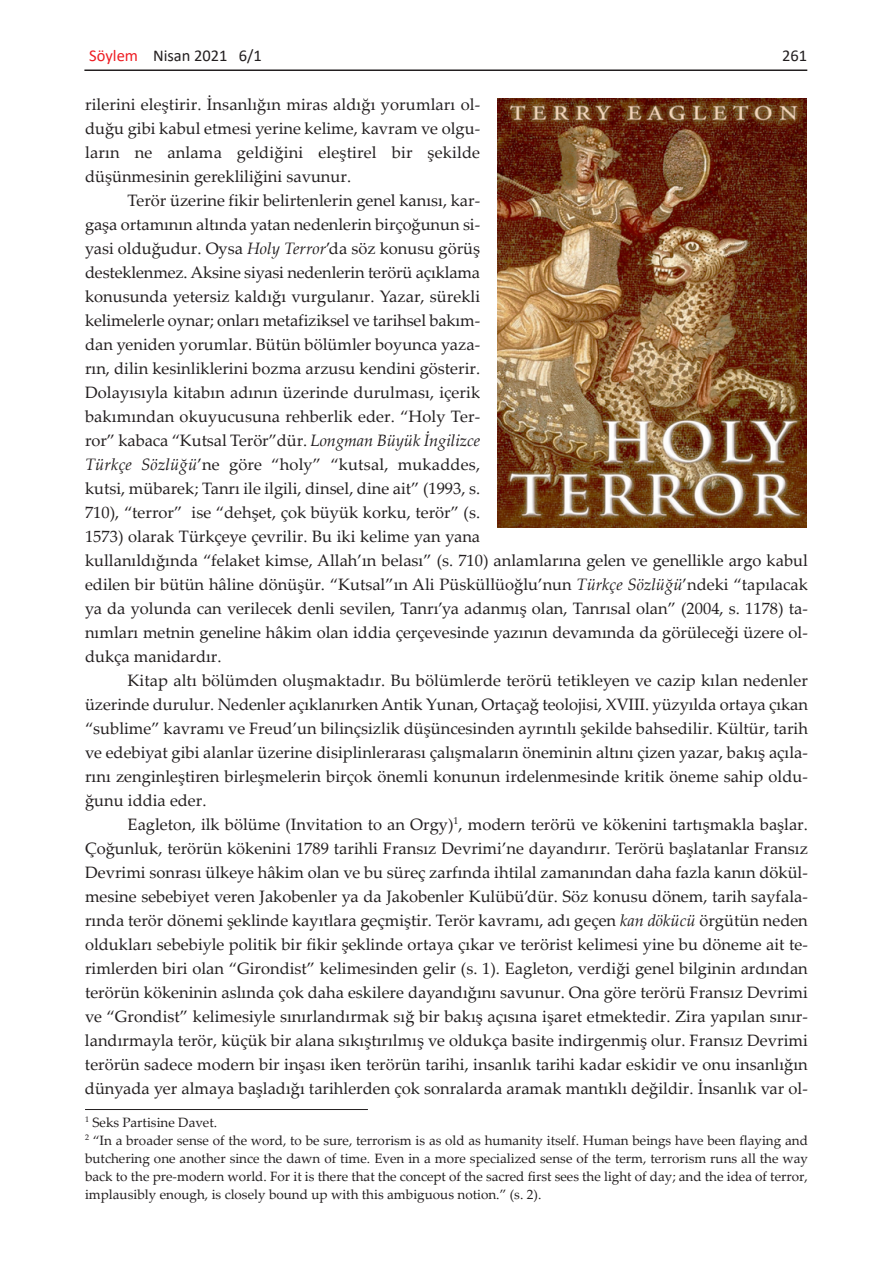
<style>
.page{position:relative;width:893px;height:1263px;background:#fff}
.page>*{position:absolute;margin:0;border:0;box-sizing:border-box;transform-origin:0 0}
.t1{font:16.5px/24px "Palatino Linotype";color:#231f20;text-align:justify}
.t2{font:16.5px "Calibri";color:#231f20}
.t3{font:13.5px/18px "Palatino Linotype";color:#231f20}
.s1{color:#ee1d23}
.s2{font-style:italic}
</style>
<div class="page">
<hr style="left:85px;top:1109px;width:283px;height:1px;background:#231f20">
<img style="left:498px;top:99px;width:308px;height:429px">
<hr style="left:84px;top:69px;width:723px;height:2px;background:#231f20">
<p class="t2" style="left:89px;top:49px;width:174px"><span class="s1">Söylem</span> Nisan 2021 6/1</p>
<p class="t2" style="left:782px;top:49px;width:27px">261</p>
<p class="t1" style="left:85px;top:94px;width:397px">rilerini eleştirir. İnsanlığın miras aldığı yorumları ol&shy;duğu gibi kabul etmesi yerine kelime, kavram ve olgu&shy;ların ne anlama geldiğini eleştirel bir şekilde düşünmesinin gerekliliğini savunur.</p>
<p class="t1" style="left:85px;top:190px;width:724px;text-align:left;text-indent:43px">Terör üzerine fikir belirtenlerin genel kanısı, kar-<br>gaşa ortamının altında yatan nedenlerin birçoğunun si-<br>yasi olduğudur. Oysa <span class="s2">Holy Terror</span>’da söz konusu görüş<br>desteklenmez. Aksine siyasi nedenlerin terörü açıklama<br>konusunda yetersiz kaldığı vurgulanır. Yazar, sürekli<br>kelimelerle oynar; onları metafiziksel ve tarihsel bakım-<br>dan yeniden yorumlar. Bütün bölümler boyunca yaza-<br>rın, dilin kesinliklerini bozma arzusu kendini gösterir.<br>Dolayısıyla kitabın adının üzerinde durulması, içerik<br>bakımından okuyucusuna rehberlik eder. “Holy Ter-<br>ror” kabaca “Kutsal Terör”dür. <span class="s2">Longman Büyük İngilizce<br>Türkçe Sözlüğü</span>’ne göre “holy” “kutsal, mukaddes,<br>kutsi, mübarek; Tanrı ile ilgili, dinsel, dine ait” (1993, s.<br>710), “terror” ise “dehşet, çok büyük korku, terör” (s.<br>1573) olarak Türkçeye çevrilir. Bu iki kelime yan yana<br>kullanıldığında “felaket kimse, Allah’ın belası” (s. 710) anlamlarına gelen ve genellikle argo kabul edilen bir bütün hâline dönüşür. “Kutsal”ın Ali Püsküllüoğlu’nun <span class="s2">Türkçe Sözlüğü</span>’ndeki “tapılacak ya da yolunda can verilecek denli sevilen, Tanrı’ya adanmış olan, Tanrısal olan” (2004, s. 1178) ta&shy;nımları metnin geneline hâkim olan iddia çerçevesinde yazının devamında da görüleceği üzere ol&shy;dukça manidardır.</p>
<p class="t1" style="left:85px;top:670px;width:724px;text-indent:43px">Kitap altı bölümden oluşmaktadır. Bu bölümlerde terörü tetikleyen ve cazip kılan nedenler üzerinde durulur. Nedenler açıklanırken Antik Yunan, Ortaçağ teolojisi, XVIII. yüzyılda ortaya çıkan “sublime” kavramı ve Freud’un bilinçsizlik düşüncesinden ayrıntılı şekilde bahsedilir. Kültür, tarih ve edebiyat gibi alanlar üzerine disiplinlerarası çalışmaların öneminin altını çizen yazar, bakış açıla&shy;rını zenginleştiren birleşmelerin birçok önemli konunun irdelenmesinde kritik öneme sahip oldu&shy;ğunu iddia eder.</p>
<p class="t1" style="left:85px;top:814px;width:724px;text-indent:43px">Eagleton, ilk bölüme (Invitation to an Orgy)<sup>1</sup>, modern terörü ve kökenini tartışmakla başlar.<br>Çoğunluk, terörün kökenini 1789 tarihli Fransız Devrimi’ne dayandırır. Terörü başlatanlar Fransız Devrimi sonrası ülkeye hâkim olan ve bu süreç zarfında ihtilal zamanından daha fazla kanın dökül&shy;mesine sebebiyet veren Jakobenler ya da Jakobenler Kulübü’dür. Söz konusu dönem, tarih sayfala&shy;rında terör dönemi şeklinde kayıtlara geçmiştir. Terör kavramı, adı geçen <span class="s2">kan dökücü</span> örgütün neden oldukları sebebiyle politik bir fikir şeklinde ortaya çıkar ve terörist kelimesi yine bu döneme ait te&shy;rimlerden biri olan “Girondist” kelimesinden gelir (s. 1). Eagleton, verdiği genel bilginin ardından terörün kökeninin aslında çok daha eskilere dayandığını savunur. Ona göre terörü Fransız Devrimi ve “Grondist” kelimesiyle sınırlandırmak sığ bir bakış açısına işaret etmektedir. Zira yapılan sınır&shy;landırmayla terör, küçük bir alana sıkıştırılmış ve oldukça basite indirgenmiş olur. Fransız Devrimi terörün sadece modern bir inşası iken terörün tarihi, insanlık tarihi kadar eskidir ve onu insanlığın dünyada yer almaya başladığı tarihlerden çok sonralarda aramak mantıklı değildir. İnsanlık var ol-</p>
<p class="t3" style="left:85px;top:1115px;width:724px"><sup>1</sup> Seks Partisine Davet.<br><sup>2</sup> “In a broader sense of the word, to be sure, terrorism is as old as humanity itself. Human beings have been flaying and butchering one another since the dawn of time. Even in a more specialized sense of the term, terrorism runs all the way back to the pre-modern world. For it is there that the concept of the sacred first sees the light of day; and the idea of terror, implausibly enough, is closely bound up with this ambiguous notion.” (s. 2).</p>
</div>
